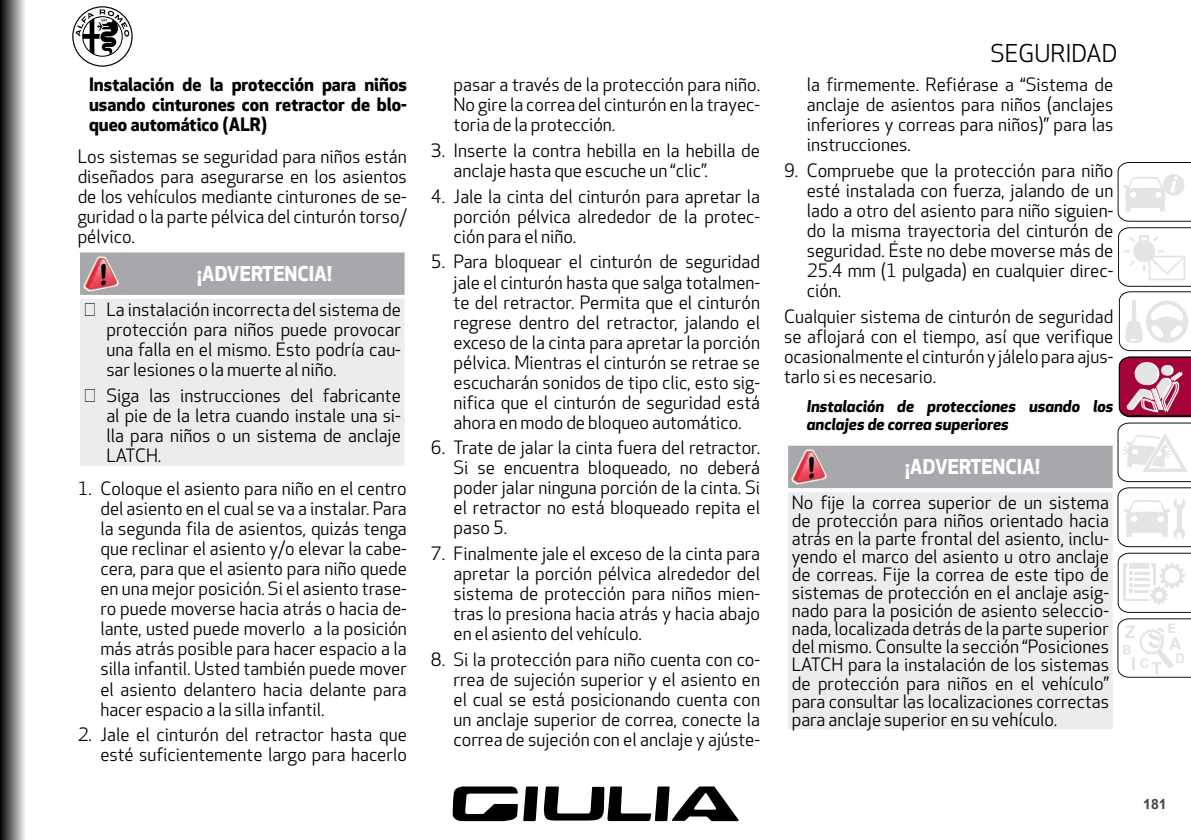
<style>
.page{position:relative;width:1191px;height:840px;background:#fff}
.page>*{position:absolute;margin:0;border:0;box-sizing:border-box;transform-origin:0 0}
.t1{font:24px "Apex New";color:#000}
.Adver_Preca_Título{font:700 20px "Apex New";color:#fff}
._5_Números{font:18px/20px "Apex New";color:#000;text-align:justify}
.Adver_Preca_Texto{font:18px/18px "Apex New";color:#000;text-align:justify}
._4_Normal{font:18px/20px "Apex New";color:#000;text-align:justify}
._3_Tercer_sub{font:700 18px/20px "Apex New";color:#000;text-align:justify}
._3a_Negritas{font:italic 700 16px/18px "Apex New";color:#000}
.t2{font:700 14px "Arial";color:#414143}
</style>
<div class="page">
<svg style="left:1px;top:0;width:24px;height:839px;background:#7d7d7d"></svg>
<hr style="left:0;top:0;width:1px;height:839px;background:#000">
<svg style="left:453px;top:786px;width:286px;height:34px"></svg>
<svg style="left:72px;top:6px;width:61px;height:61px"></svg>
<svg style="left:1117px;top:618px;width:74px;height:59px"></svg>
<svg style="left:1117px;top:162px;width:74px;height:59px"></svg>
<div style="left:80px;top:252px;width:324px;height:43px;background:#a7a8ac"></div>
<div style="left:78px;top:297px;width:328px;height:170px;background:#ebeced"></div>
<hr style="left:404px;top:299px;width:4px;height:166px;background:#fff">
<svg style="left:404px;top:252px;width:3px;height:43px"></svg>
<hr style="left:76px;top:295px;width:46px;height:4px;background:#fff">
<hr style="left:76px;top:299px;width:4px;height:166px;background:#fff">
<hr style="left:122px;top:295px;width:286px;height:4px;background:#fff">
<hr style="left:76px;top:465px;width:46px;height:4px;background:#fff">
<hr style="left:122px;top:465px;width:286px;height:4px;background:#fff">
<img style="left:84px;top:256px;width:34px;height:35px">
<svg style="left:788px;top:227px;width:403px;height:385px"></svg>
<div style="left:786px;top:490px;width:328px;height:240px;background:#ebeced"></div>
<svg style="left:1113px;top:492px;width:3px;height:236px"></svg>
<hr style="left:784px;top:441px;width:46px;height:4px;background:#fff">
<hr style="left:830px;top:441px;width:286px;height:4px;background:#fff">
<svg style="left:1112px;top:445px;width:4px;height:43px"></svg>
<hr style="left:784px;top:488px;width:46px;height:4px;background:#fff">
<hr style="left:784px;top:492px;width:4px;height:236px;background:#fff">
<hr style="left:830px;top:488px;width:286px;height:4px;background:#fff">
<svg style="left:786px;top:728px;width:44px;height:2px"></svg>
<svg style="left:830px;top:728px;width:284px;height:2px"></svg>
<img style="left:791px;top:449px;width:35px;height:35px">
<p class="_3_Tercer_sub" style="left:89px;top:75px;width:319px">Instalación de la protección para niños usando cinturones con retractor de blo&shy;queo automático (ALR)</p>
<p class="_4_Normal" style="left:78px;top:147px;width:331px">Los sistemas se seguridad para niños están diseñados para asegurarse en los asientos de los vehículos mediante cinturones de se&shy;guridad o la parte pélvica del cinturón torso/ pélvico.</p>
<p class="Adver_Preca_Título" style="left:197px;top:262px;width:136px">¡ADVERTENCIA!</p>
<p class="Adver_Preca_Texto" style="left:106px;top:300px;width:296px;line-height:20px">La instalación incorrecta del sistema de protección para niños puede provocar una falla en el mismo. Esto podría cau&shy;sar lesiones o la muerte al niño.</p>
<p class="Adver_Preca_Texto" style="left:106px;top:386px;width:296px;line-height:20px">Siga las instrucciones del fabricante al pie de la letra cuando instale una si&shy;lla para niños o un sistema de anclaje LATCH.</p>
<p class="_5_Números" style="left:100px;top:479px;width:308px;text-indent:-23px">1. Coloque el asiento para niño en el centro del asiento en el cual se va a instalar. Para la segunda fila de asientos, quizás tenga que reclinar el asiento y/o elevar la cabe&shy;cera, para que el asiento para niño quede en una mejor posición. Si el asiento trase&shy;ro puede moverse hacia atrás o hacia de&shy;lante, usted puede moverlo a la posición más atrás posible para hacer espacio a la silla infantil. Usted también puede mover el asiento delantero hacia delante para hacer espacio a la silla infantil.</p>
<p class="_5_Números" style="left:78px;top:725px;width:331px;text-align:right">2. Jale el cinturón del retractor hasta que esté suficientemente largo para hacerlo</p>
<p class="_5_Números" style="left:453px;top:75px;width:308px">pasar a través de la protección para niño.<br>No gire la correa del cinturón en la trayec&shy;toria de la protección.</p>
<p class="_5_Números" style="left:453px;top:141px;width:308px;text-indent:-23px">3. Inserte la contra hebilla en la hebilla de anclaje hasta que escuche un “clic”.</p>
<p class="_5_Números" style="left:453px;top:187px;width:308px;text-indent:-23px">4. Jale la cinta del cinturón para apretar la porción pélvica alrededor de la protec&shy;ción para el niño.</p>
<p class="_5_Números" style="left:453px;top:252px;width:308px;text-indent:-23px">5. Para bloquear el cinturón de seguridad jale el cinturón hasta que salga totalmen&shy;te del retractor. Permita que el cinturón regrese dentro del retractor, jalando el exceso de la cinta para apretar la porción pélvica. Mientras el cinturón se retrae se escucharán sonidos de tipo clic, esto sig&shy;nifica que el cinturón de seguridad está ahora en modo de bloqueo automático.</p>
<p class="_5_Números" style="left:453px;top:438px;width:308px;text-indent:-23px">6. Trate de jalar la cinta fuera del retractor.<br>Si se encuentra bloqueado, no deberá poder jalar ninguna porción de la cinta. Si el retractor no está bloqueado repita el paso 5.</p>
<p class="_5_Números" style="left:453px;top:544px;width:308px;text-indent:-23px">7. Finalmente jale el exceso de la cinta para apretar la porción pélvica alrededor del sistema de protección para niños mien&shy;tras lo presiona hacia atrás y hacia abajo en el asiento del vehículo.</p>
<p class="_5_Números" style="left:453px;top:649px;width:308px;text-indent:-23px">8. Si la protección para niño cuenta con co&shy;rrea de sujeción superior y el asiento en el cual se está posicionando cuenta con un anclaje superior de correa, conecte la correa de sujeción con el anclaje y ajúste-</p>
<h1 class="t1" style="left:990px;top:39px;width:128px">SEGURIDAD</h1>
<p class="_5_Números" style="left:806px;top:75px;width:308px">la firmemente. Refiérase a “Sistema de anclaje de asientos para niños (anclajes inferiores y correas para niños)” para las instrucciones.</p>
<p class="_5_Números" style="left:806px;top:161px;width:308px;text-indent:-23px">9. Compruebe que la protección para niño esté instalada con fuerza, jalando de un lado a otro del asiento para niño siguien&shy;do la misma trayectoria del cinturón de seguridad. Éste no debe moverse más de 25.4 mm (1 pulgada) en cualquier direc&shy;ción.</p>
<p class="_4_Normal" style="left:784px;top:307px;width:331px">Cualquier sistema de cinturón de seguridad se aflojará con el tiempo, así que verifique ocasionalmente el cinturón y jálelo para ajus&shy;tarlo si es necesario.</p>
<p class="_3a_Negritas" style="left:806px;top:397px;width:308px">Instalación de protecciones usando los anclajes de correa superiores</p>
<p class="Adver_Preca_Título" style="left:905px;top:455px;width:136px">¡ADVERTENCIA!</p>
<p class="Adver_Preca_Texto" style="left:791px;top:494px;width:319px">No fije la correa superior de un sistema de protección para niños orientado hacia atrás en la parte frontal del asiento, inclu&shy;yendo el marco del asiento u otro anclaje de correas. Fije la correa de este tipo de sistemas de protección en el anclaje asig&shy;nado para la posición de asiento seleccio&shy;nada, localizada detrás de la parte superior del mismo. Consulte la sección “Posiciones LATCH para la instalación de los sistemas de protección para niños en el vehículo” para consultar las localizaciones correctas para anclaje superior en su vehículo.</p>
<p class="t2" style="left:1143px;top:794px;width:25px">181</p>
</div>
